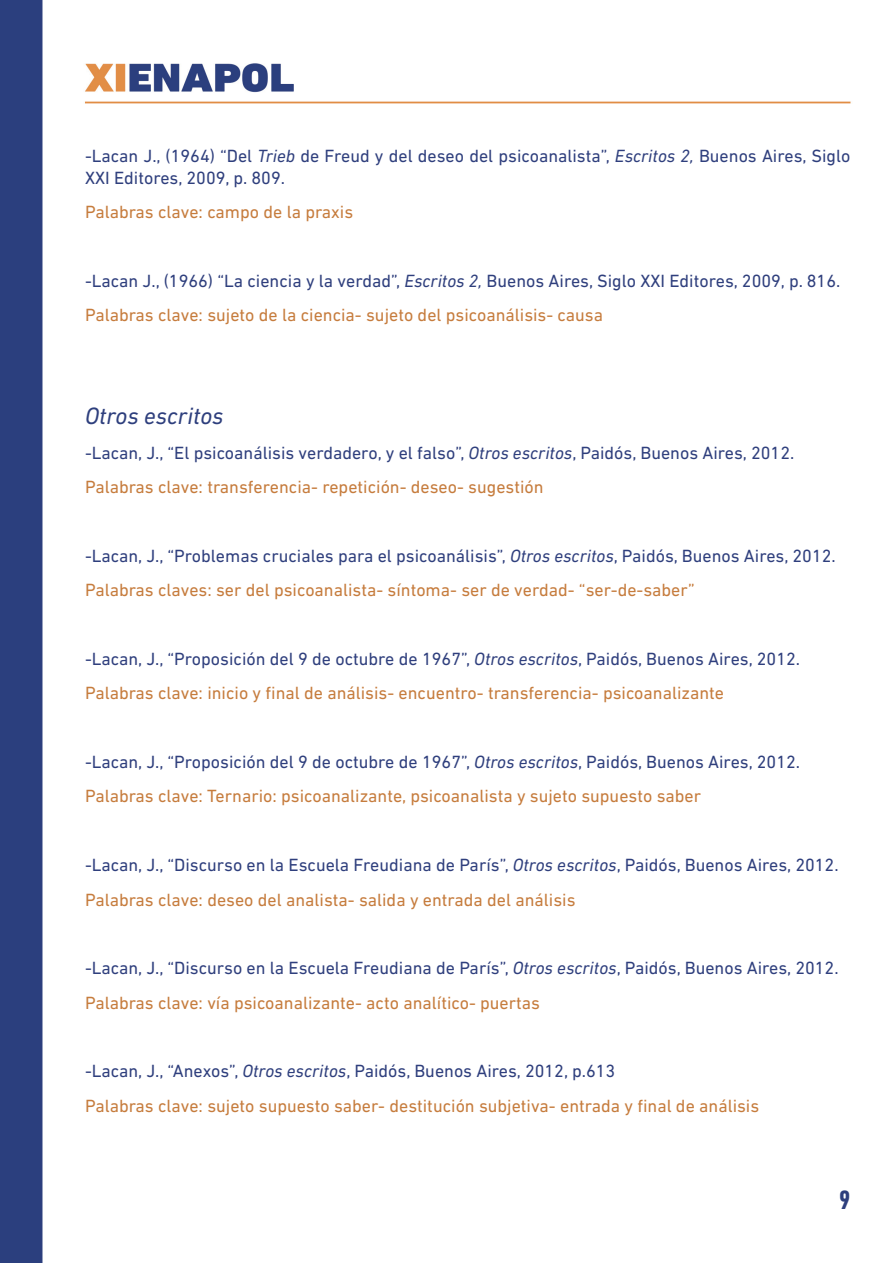
<style>
.page{position:relative;width:893px;height:1263px;background:#fff}
.page>*{position:absolute;margin:0;border:0;box-sizing:border-box;transform-origin:0 0}
.t1{font:700 condensed 27px "DIN Next LT Pro";color:#2e3f7d}
.t2{font:italic 24px "DIN Next LT Pro";color:#2e3f7d}
.t3{font:18px/34.3px "DIN Next LT Pro";color:#2f3f7d}
.t4{font:18px/34.3px "DIN Next LT Pro";color:#c67c3d}
.s1{font-style:italic}
.s2{color:#c67c3d}
.s3{color:#2f3f7d}
.s4{font-style:italic;color:#2f3f7d}
</style>
<div class="page">
<img style="left:0;top:0;width:851px;height:1263px">
<p class="t3" style="left:85px;top:145px;width:767px;line-height:21.6px">-Lacan J., (1964) “Del <span class="s1">Trieb</span> de Freud y del deseo del psicoanalista”, <span class="s1">Escritos 2,</span> Buenos Aires, Siglo<br>XXI Editores, 2009, p. 809.</p>
<p class="t4" style="left:85px;top:195px;width:270px">Palabras clave: campo de la praxis</p>
<p class="t3" style="left:85px;top:263px;width:757px">-Lacan J., (1966) “La ciencia y la verdad”, <span class="s1">Escritos 2,</span> Buenos Aires, Siglo XXI Editores, 2009, p. 816.<br><span class="s2">Palabras clave: sujeto de la ciencia- sujeto del psicoanálisis- causa</span></p>
<h2 class="t2" style="left:85px;top:402px;width:140px">Otros escritos</h2>
<p class="t3" style="left:85px;top:435px;width:711px">-Lacan, J., “El psicoanálisis verdadero, y el falso”, <span class="s1">Otros escritos</span>, Paidós, Buenos Aires, 2012.<br><span class="s2">Palabras clave: transferencia- repetición- deseo- sugestión</span></p>
<p class="t3" style="left:85px;top:538px;width:752px">-Lacan, J., “Problemas cruciales para el psicoanálisis”, <span class="s1">Otros escritos</span>, Paidós, Buenos Aires, 2012.<br><span class="s2">Palabras claves: ser del psicoanalista- síntoma- ser de verdad- “ser-de-saber”</span></p>
<p class="t4" style="left:85px;top:641px;width:716px"><span class="s3">-Lacan, J., “Proposición del 9 de octubre de 1967”,</span> <span class="s4">Otros escritos</span><span class="s3">, Paidós, Buenos Aires, 2012.<br></span>Palabras clave: inicio y final de análisis- encuentro- transferencia- psicoanalizante</p>
<p class="t4" style="left:85px;top:744px;width:716px"><span class="s3">-Lacan, J., “Proposición del 9 de octubre de 1967”,</span> <span class="s4">Otros escritos</span><span class="s3">, Paidós, Buenos Aires, 2012.<br></span>Palabras clave: Ternario: psicoanalizante, psicoanalista y sujeto supuesto saber</p>
<p class="t3" style="left:85px;top:848px;width:755px">-Lacan, J., “Discurso en la Escuela Freudiana de París”, <span class="s1">Otros escritos</span>, Paidós, Buenos Aires, 2012.<br><span class="s2">Palabras clave: deseo del analista- salida y entrada del análisis</span></p>
<p class="t3" style="left:85px;top:951px;width:755px">-Lacan, J., “Discurso en la Escuela Freudiana de París”, <span class="s1">Otros escritos</span>, Paidós, Buenos Aires, 2012.<br><span class="s2">Palabras clave: vía psicoanalizante- acto analítico- puertas</span></p>
<p class="t4" style="left:85px;top:1054px;width:676px"><span class="s3">-Lacan, J., “Anexos”,</span> <span class="s4">Otros escritos</span><span class="s3">, Paidós, Buenos Aires, 2012, p.613<br></span>Palabras clave: sujeto supuesto saber- destitución subjetiva- entrada y final de análisis</p>
<h1 class="t1" style="left:839px;top:1184px;width:13px">9</h1>
</div>
